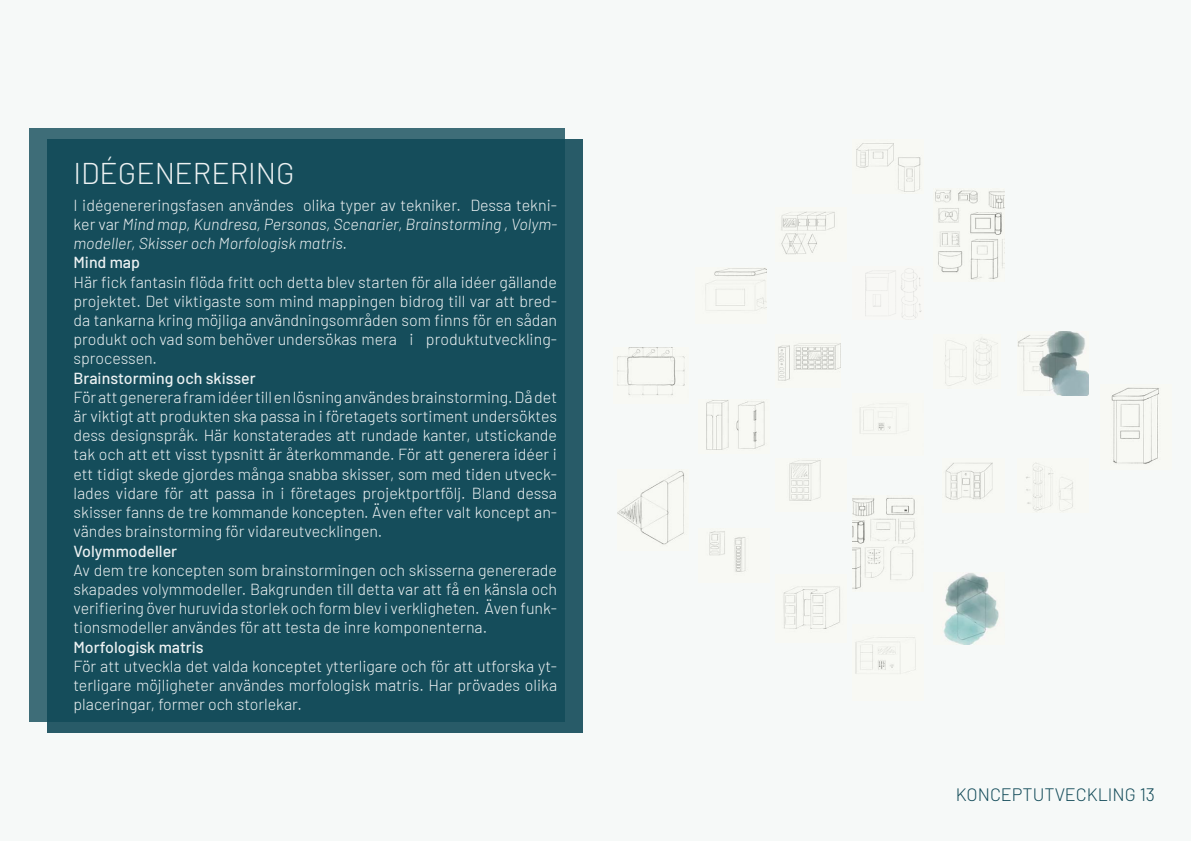
<style>
.page{position:relative;width:1191px;height:842px;background:#fff}
.page>*{position:absolute;margin:0;border:0;box-sizing:border-box;transform-origin:0 0}
.t1{font:300 30px "Barlow";color:#ecf1f2}
.t2{font:300 18px "Barlow";color:#114a58}
.t3{font:300 16px/19.2px "Barlow";color:#ecf1f2;text-align:justify}
.t4{font:italic 300 16px/19.2px "Barlow";color:#ecf1f2;text-align:justify}
.t5{font:500 16px "Barlow";color:#ecf1f2}
.s1{font-style:normal}
</style>
<div class="page">
<div style="left:0;top:0;width:1190px;height:841px;background:#f6f9f8"></div>
<img style="left:705px;top:268px;width:61px;height:43px">
<img style="left:617px;top:471px;width:68px;height:74px">
<img style="left:706px;top:400px;width:59px;height:50px">
<img style="left:617px;top:347px;width:68px;height:49px">
<img style="left:778px;top:343px;width:63px;height:38px">
<img style="left:709px;top:531px;width:37px;height:41px">
<img style="left:789px;top:460px;width:32px;height:41px">
<img style="left:783px;top:586px;width:58px;height:43px">
<img style="left:781px;top:211px;width:54px;height:44px">
<img style="left:944px;top:337px;width:54px;height:49px">
<img style="left:945px;top:462px;width:48px;height:38px">
<img style="left:943px;top:573px;width:56px;height:72px">
<img style="left:1017px;top:332px;width:71px;height:64px">
<img style="left:1026px;top:462px;width:47px;height:50px">
<div style="left:29px;top:128px;width:536px;height:593px;background:#3e6d78"></div>
<div style="left:47px;top:139px;width:536px;height:593px;background:#114a58"></div>
<img style="left:1111px;top:387px;width:49px;height:77px">
<img style="left:859px;top:403px;width:50px;height:31px">
<img style="left:935px;top:189px;width:70px;height:91px">
<img style="left:852px;top:497px;width:63px;height:92px">
<img style="left:855px;top:637px;width:61px;height:37px">
<img style="left:865px;top:268px;width:57px;height:52px">
<img style="left:856px;top:143px;width:65px;height:49px">
<p class="t1" style="left:73px;top:152px;width:223px">IDÉGENERERING</p>
<p class="t4" style="left:73px;top:194px;width:485px"><span class="s1">I idégenereringsfasen användes olika typer av tekniker. Dessa tekni&shy;ker var</span> Mind map, Kundresa, Personas, Scenarier, Brainstorming , Volym&shy;modeller, Skisser och Morfologisk matris.</p>
<p class="t5" style="left:73px;top:251px;width:68px">Mind map</p>
<p class="t3" style="left:73px;top:271px;width:485px">Här fick fantasin flöda fritt och detta blev starten för alla idéer gällande projektet. Det viktigaste som mind mappingen bidrog till var att bred&shy;da tankarna kring möjliga användningsområden som finns för en sådan produkt och vad som behöver undersökas mera i produktutveckling&shy;sprocessen.</p>
<p class="t5" style="left:73px;top:366px;width:184px">Brainstorming och skisser</p>
<p class="t3" style="left:73px;top:386px;width:485px">För att generera fram idéer till en lösning användes brainstorming. Då det är viktigt att produkten ska passa in i företagets sortiment undersöktes dess designspråk. Här konstaterades att rundade kanter, utstickande tak och att ett visst typsnitt är återkommande. För att generera idéer i ett tidigt skede gjordes många snabba skisser, som med tiden utveck&shy;lades vidare för att passa in i företages projektportfölj. Bland dessa skisser fanns de tre kommande koncepten. Även efter valt koncept an&shy;vändes brainstorming för vidareutvecklingen.</p>
<p class="t5" style="left:73px;top:539px;width:105px">Volymmodeller</p>
<p class="t3" style="left:73px;top:559px;width:485px">Av dem tre koncepten som brainstormingen och skisserna genererade skapades volymmodeller. Bakgrunden till detta var att få en känsla och verifiering över huruvida storlek och form blev i verkligheten. Även funk&shy;tionsmodeller användes för att testa de inre komponenterna.</p>
<p class="t5" style="left:73px;top:635px;width:132px">Morfologisk matris</p>
<p class="t3" style="left:73px;top:655px;width:485px">För att utveckla det valda konceptet ytterligare och för att utforska yt&shy;terligare möjligheter användes morfologisk matris. Har prövades olika placeringar, former och storlekar.</p>
<p class="t2" style="left:955px;top:782px;width:201px">KONCEPTUTVECKLING 13</p>
</div>
